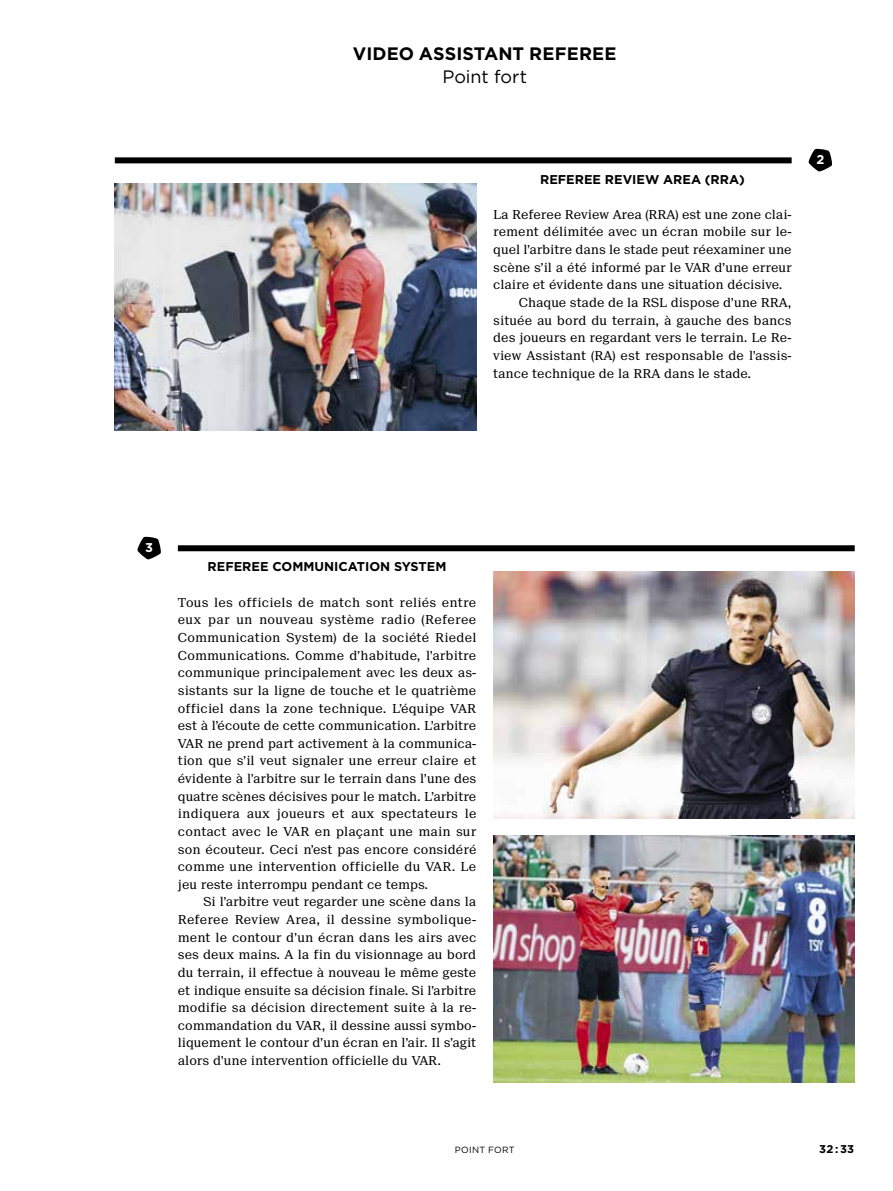
<style>
.page{position:relative;width:893px;height:1191px;background:#fff}
.page>*{position:absolute;margin:0;border:0;box-sizing:border-box;transform-origin:0 0}
.t1{font:700 18px "Gotham";letter-spacing:.005em;color:#000}
.t2{font:18px "Gotham";letter-spacing:-.005em;color:#000}
.t3{font:700 12.75px "Gotham";color:#000}
.t4{font:700 12.75px "Gotham";color:#fff}
.t5{font:12.3px/17.5px "Suisse Neue";color:#000;text-align:justify}
.t6{font:700 11.25px "Gotham";color:#000}
.t7{font:9px "Gotham";letter-spacing:.035em;color:#000}
</style>
<div class="page">
<img style="left:115px;top:184px;width:361px;height:246px">
<img style="left:493px;top:571px;width:362px;height:247px">
<img style="left:493px;top:836px;width:362px;height:246px">
<svg style="left:809px;top:149px;width:23px;height:22px"></svg>
<svg style="left:137px;top:536px;width:24px;height:23px"></svg>
<div style="left:115px;top:157px;width:677px;height:6px;background:#000"></div>
<div style="left:178px;top:545px;width:677px;height:6px;background:#000"></div>
<h1 class="t1" style="left:353px;top:42px;width:265px">VIDEO ASSISTANT REFEREE</h1>
<h1 class="t2" style="left:443px;top:65px;width:86px">Point fort</h1>
<p class="t3" style="left:540px;top:171px;width:206px">REFEREE REVIEW AREA (RRA)</p>
<p class="t5" style="left:493px;top:206px;width:300px">La Referee Review Area (RRA) est une zone clai-</p>
<p class="t5" style="left:493px;top:223px;width:300px">rement délimitée avec un écran mobile sur le-</p>
<p class="t5" style="left:493px;top:241px;width:300px">quel l’arbitre dans le stade peut réexaminer une</p>
<p class="t5" style="left:493px;top:259px;width:300px">scène s’il a été informé par le VAR d’une erreur</p>
<p class="t5" style="left:493px;top:276px;width:291px">claire et évidente dans une situation décisive.</p>
<p class="t5" style="left:519px;top:294px;width:274px">Chaque stade de la RSL dispose d’une RRA,</p>
<p class="t5" style="left:493px;top:311px;width:300px">située au bord du terrain, à gauche des bancs</p>
<p class="t5" style="left:493px;top:329px;width:300px">des joueurs en regardant vers le terrain. Le Re-</p>
<p class="t5" style="left:493px;top:347px;width:300px">view Assistant (RA) est responsable de l’assis-</p>
<p class="t5" style="left:493px;top:364px;width:259px">tance technique de la RRA dans le stade.</p>
<p class="t4" style="left:816px;top:151px;width:9px">2</p>
<p class="t4" style="left:145px;top:539px;width:9px">3</p>
<p class="t3" style="left:208px;top:558px;width:240px">REFEREE COMMUNICATION SYSTEM</p>
<p class="t5" style="left:178px;top:593px;width:300px">Tous les officiels de match sont reliés entre eux par un nouveau système radio (Referee Communication System) de la société Riedel Communications. Comme d’habitude, l’arbitre communique principalement avec les deux as&shy;sistants sur la ligne de touche et le quatrième officiel dans la zone technique. L’équipe VAR est à l’écoute de cette communication. L’arbitre VAR ne prend part activement à la communica&shy;tion que s’il veut signaler une erreur claire et évidente à l’arbitre sur le terrain dans l’une des quatre scènes décisives pour le match. L’arbitre indiquera aux joueurs et aux spectateurs le contact avec le VAR en plaçant une main sur son écouteur. Ceci n’est pas encore considéré comme une intervention officielle du VAR. Le jeu reste interrompu pendant ce temps.</p>
<p class="t5" style="left:178px;top:893px;width:300px;text-indent:26px">Si l’arbitre veut regarder une scène dans la Referee Review Area, il dessine symbolique&shy;ment le contour d’un écran dans les airs avec ses deux mains. A la fin du visionnage au bord du terrain, il effectue à nouveau le même geste et indique ensuite sa décision finale. Si l’arbitre modifie sa décision directement suite à la re&shy;commandation du VAR, il dessine aussi symbo&shy;liquement le contour d’un écran en l’air. Il s’agit alors d’une intervention officielle du VAR.</p>
<p class="t7" style="left:455px;top:1144px;width:61px">POINT FORT</p>
<p class="t6" style="left:819px;top:1141px;width:36px">32:33</p>
</div>
